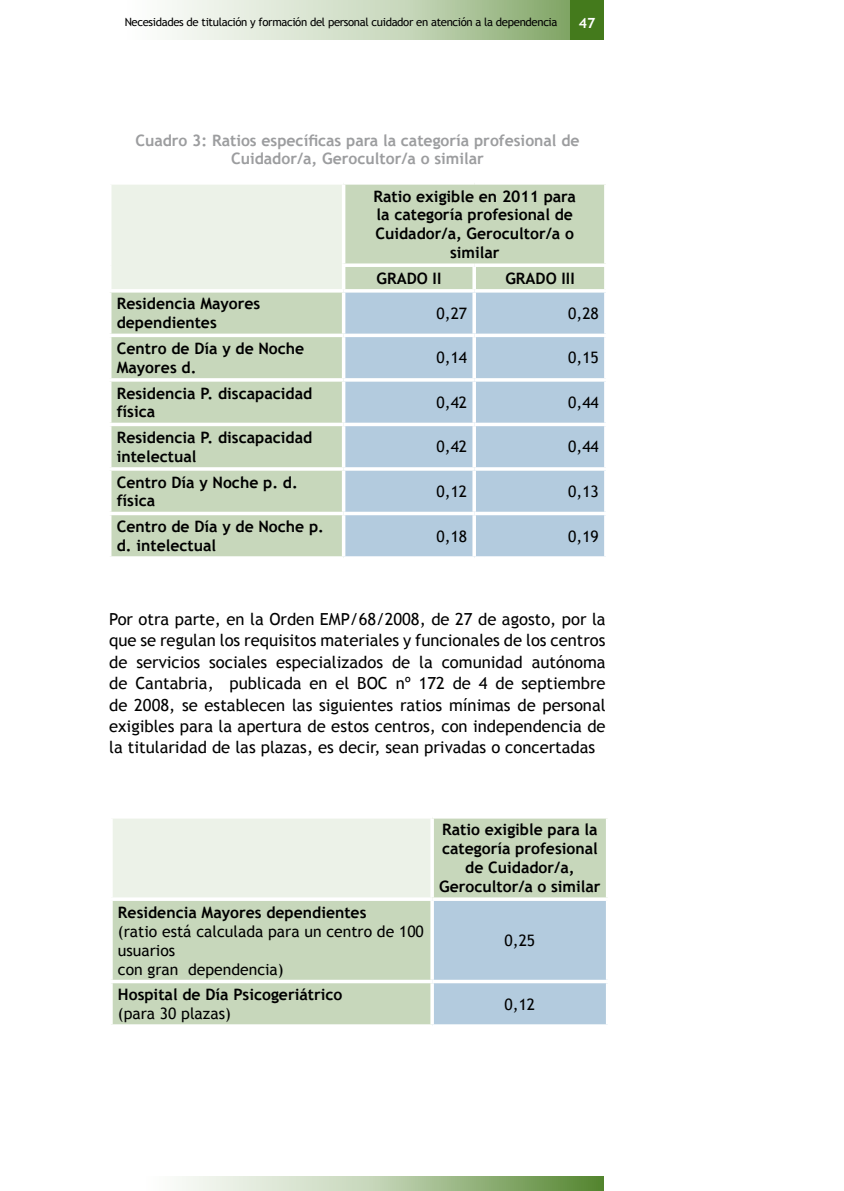
<style>
.page{position:relative;width:844px;height:1191px;background:#fff}
.page>*{position:absolute;margin:0;border:0;box-sizing:border-box;transform-origin:0 0}
.t1{font:16.62px/21.3px "Trebuchet MS";color:#000;text-align:justify}
.t2{font:700 15.75px/18.9px "Trebuchet MS";color:#000}
.t3{font:15.75px/18.9px "Trebuchet MS";color:#000}
.t4{font:700 15.75px/18.9px "Trebuchet MS";color:#9c9d9f;text-align:center}
.t5{font:700 14px "Trebuchet MS";color:#fff}
.t6{font:11.38px "Trebuchet MS";letter-spacing:-.03em;color:#000}
</style>
<div class="page">
<svg style="left:170px;top:0;width:400px;height:40px;background:#c6d7ba"></svg>
<div style="left:570px;top:0;width:33px;height:40px;background:#447a1c"></div>
<svg style="left:180px;top:1176px;width:423px;height:15px;background:#b1c8a1"></svg>
<svg style="left:111px;top:185px;width:493px;height:371px;background:#cfddc5"></svg>
<svg style="left:345px;top:292px;width:259px;height:264px;background:#b5ccde"></svg>
<svg style="left:343px;top:184px;width:131px;height:1px"></svg>
<hr style="left:342px;top:185px;width:3px;height:78px;background:#fff">
<svg style="left:474px;top:183px;width:132px;height:2px"></svg>
<svg style="left:342px;top:263px;width:132px;height:4px"></svg>
<hr style="left:342px;top:267px;width:3px;height:22px;background:#fff">
<svg style="left:474px;top:263px;width:132px;height:4px"></svg>
<svg style="left:472px;top:267px;width:4px;height:22px"></svg>
<hr style="left:108px;top:289px;width:235px;height:3px;background:#fff">
<hr style="left:343px;top:289px;width:131px;height:3px;background:#fff">
<hr style="left:342px;top:292px;width:3px;height:42px;background:#fff">
<hr style="left:474px;top:289px;width:133px;height:3px;background:#fff">
<svg style="left:472px;top:292px;width:4px;height:42px"></svg>
<hr style="left:108px;top:334px;width:235px;height:3px;background:#fff">
<hr style="left:343px;top:334px;width:131px;height:3px;background:#fff">
<hr style="left:342px;top:337px;width:3px;height:41px;background:#fff">
<hr style="left:474px;top:334px;width:133px;height:3px;background:#fff">
<svg style="left:472px;top:337px;width:4px;height:41px"></svg>
<svg style="left:110px;top:378px;width:233px;height:4px"></svg>
<svg style="left:343px;top:378px;width:131px;height:4px"></svg>
<hr style="left:342px;top:382px;width:3px;height:41px;background:#fff">
<svg style="left:474px;top:378px;width:132px;height:4px"></svg>
<svg style="left:472px;top:382px;width:4px;height:41px"></svg>
<hr style="left:108px;top:423px;width:235px;height:3px;background:#fff">
<hr style="left:343px;top:423px;width:131px;height:3px;background:#fff">
<hr style="left:342px;top:426px;width:3px;height:41px;background:#fff">
<hr style="left:474px;top:423px;width:133px;height:3px;background:#fff">
<svg style="left:472px;top:426px;width:4px;height:41px"></svg>
<svg style="left:110px;top:467px;width:233px;height:4px"></svg>
<svg style="left:343px;top:467px;width:131px;height:4px"></svg>
<hr style="left:342px;top:471px;width:3px;height:41px;background:#fff">
<svg style="left:474px;top:467px;width:132px;height:4px"></svg>
<svg style="left:472px;top:471px;width:4px;height:41px"></svg>
<hr style="left:108px;top:512px;width:235px;height:3px;background:#fff">
<hr style="left:343px;top:512px;width:131px;height:3px;background:#fff">
<hr style="left:342px;top:515px;width:3px;height:41px;background:#fff">
<hr style="left:474px;top:512px;width:133px;height:3px;background:#fff">
<svg style="left:472px;top:515px;width:4px;height:41px"></svg>
<svg style="left:110px;top:556px;width:233px;height:1px"></svg>
<svg style="left:343px;top:556px;width:131px;height:2px"></svg>
<svg style="left:474px;top:556px;width:132px;height:2px"></svg>
<svg style="left:113px;top:818px;width:492px;height:206px;background:#d3dfca"></svg>
<div style="left:434px;top:901px;width:171px;height:123px;background:#b3cbde"></div>
<hr style="left:430px;top:818px;width:4px;height:79px;background:#fff">
<svg style="left:605px;top:818px;width:3px;height:79px"></svg>
<hr style="left:109px;top:897px;width:323px;height:4px;background:#fff">
<svg style="left:112px;top:901px;width:1px;height:78px"></svg>
<svg style="left:432px;top:897px;width:176px;height:4px"></svg>
<svg style="left:430px;top:901px;width:4px;height:78px"></svg>
<svg style="left:605px;top:901px;width:1px;height:78px"></svg>
<svg style="left:111px;top:979px;width:321px;height:4px"></svg>
<svg style="left:111px;top:983px;width:2px;height:41px"></svg>
<svg style="left:432px;top:979px;width:175px;height:4px"></svg>
<svg style="left:430px;top:983px;width:4px;height:41px"></svg>
<svg style="left:605px;top:983px;width:3px;height:41px"></svg>
<p class="t6" style="left:125px;top:15px;width:434px">Necesidades de titulación y formación del personal cuidador en atención a la dependencia</p>
<p class="t5" style="left:578px;top:14px;width:18px">47</p>
<p class="t4" style="left:135px;top:130px;width:445px">Cuadro 3: Ratios específicas para la categoría profesional de<br>Cuidador/a, Gerocultor/a o similar</p>
<p class="t2" style="left:373px;top:186px;width:204px;text-align:center">Ratio exigible en 2011 para la categoría profesional de<br>Cuidador/a, Gerocultor/a o similar</p>
<p class="t2" style="left:376px;top:269px;width:66px">GRADO II</p>
<p class="t2" style="left:505px;top:269px;width:71px">GRADO III</p>
<p class="t2" style="left:117px;top:294px;width:145px">Residencia Mayores dependientes</p>
<p class="t3" style="left:436px;top:304px;width:32px">0,27</p>
<p class="t3" style="left:568px;top:304px;width:32px">0,28</p>
<p class="t2" style="left:117px;top:339px;width:189px">Centro de Día y de Noche<br>Mayores d.</p>
<p class="t3" style="left:436px;top:349px;width:32px">0,14</p>
<p class="t3" style="left:568px;top:349px;width:32px">0,15</p>
<p class="t2" style="left:117px;top:383px;width:197px">Residencia P. discapacidad física</p>
<p class="t3" style="left:436px;top:393px;width:32px">0,42</p>
<p class="t3" style="left:568px;top:393px;width:32px">0,44</p>
<p class="t2" style="left:117px;top:428px;width:197px">Residencia P. discapacidad intelectual</p>
<p class="t3" style="left:436px;top:438px;width:32px">0,42</p>
<p class="t3" style="left:568px;top:438px;width:32px">0,44</p>
<p class="t2" style="left:117px;top:472px;width:182px">Centro Día y Noche p. d. física</p>
<p class="t3" style="left:436px;top:482px;width:32px">0,12</p>
<p class="t3" style="left:568px;top:482px;width:32px">0,13</p>
<p class="t2" style="left:117px;top:517px;width:209px">Centro de Día y de Noche p. d. intelectual</p>
<p class="t3" style="left:436px;top:527px;width:32px">0,18</p>
<p class="t3" style="left:568px;top:527px;width:32px">0,19</p>
<p class="t1" style="left:109px;top:609px;width:498px">Por otra parte, en la Orden EMP/68/2008, de 27 de agosto, por la que se regulan los requisitos materiales y funcionales de los centros de servicios sociales especializados de la comunidad autónoma de Cantabria, publicada en el BOC nº 172 de 4 de septiembre de 2008, se establecen las siguientes ratios mínimas de personal exigibles para la apertura de estos centros, con independencia de la titularidad de las plazas, es decir, sean privadas o concertadas</p>
<p class="t2" style="left:439px;top:820px;width:163px;text-align:center">Ratio exigible para la categoría profesional de Cuidador/a,<br>Gerocultor/a o similar</p>
<p class="t2" style="left:118px;top:902px;width:250px">Residencia Mayores dependientes</p>
<p class="t3" style="left:118px;top:922px;width:307px">(ratio está calculada para un centro de 100 usuarios<br>con gran dependencia)</p>
<p class="t3" style="left:504px;top:931px;width:32px">0,25</p>
<p class="t2" style="left:118px;top:985px;width:226px">Hospital de Día Psicogeriátrico</p>
<p class="t3" style="left:118px;top:1004px;width:114px">(para 30 plazas)</p>
<p class="t3" style="left:504px;top:994px;width:32px">0,12</p>
</div>
